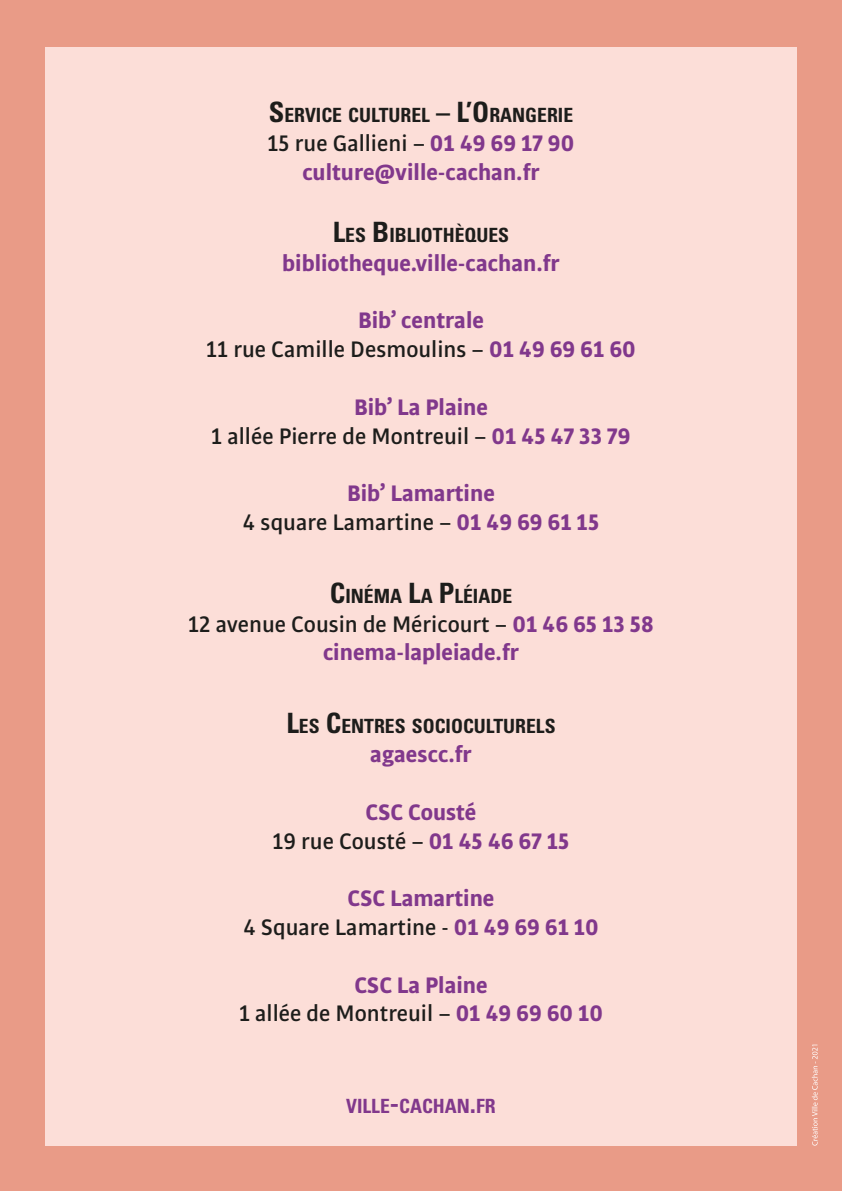
<style>
.page{position:relative;width:842px;height:1191px;background:#e99b87}
.page>*{position:absolute;margin:0;border:0;box-sizing:border-box;transform-origin:0 0}
.t1{font:500 24px "Bulo";color:#1d1d1b}
.t2{font:700 24px "Bulo";color:#81388c}
.t3{font:700 condensed 19.6px "Univers";color:#1d1d1b}
.t4{font:700 condensed 19.6px "Univers";color:#81388c}
.s1{font-size:28px}
.s2{font-weight:700;color:#81388c}
</style>
<div class="page">
<div style="left:45px;top:47px;width:752px;height:1098px;background:#fcded8"></div>
<svg style="left:812px;top:1044px;width:5px;height:101px"></svg>
<p class="t3" style="left:269px;top:103px;width:306px"><span class="s1">S</span>ERVICE CULTUREL <span class="s1">– L’O</span> RANGERIE</p>
<p class="t1" style="left:268px;top:128px;width:308px">15 rue Gallieni – <span class="s2">01 49 69 17 90</span></p>
<p class="t2" style="left:302px;top:156px;width:239px">culture@ville-cachan.fr</p>
<p class="t3" style="left:333px;top:223px;width:178px"><span class="s1">L</span>ES <span class="s1">B</span> IBLIOTHÈQUES</p>
<p class="t2" style="left:282px;top:247px;width:279px">bibliotheque.ville-cachan.fr</p>
<p class="t2" style="left:358px;top:305px;width:127px">Bib’ centrale</p>
<p class="t1" style="left:206px;top:334px;width:431px">11 rue Camille Desmoulins – <span class="s2">01 49 69 61 60</span></p>
<p class="t2" style="left:354px;top:391px;width:135px">Bib’ La Plaine</p>
<p class="t1" style="left:211px;top:421px;width:421px">1 allée Pierre de Montreuil – <span class="s2">01 45 47 33 79</span></p>
<p class="t2" style="left:347px;top:478px;width:149px">Bib’ Lamartine</p>
<p class="t1" style="left:243px;top:507px;width:358px">4 square Lamartine – <span class="s2">01 49 69 61 15</span></p>
<p class="t3" style="left:330px;top:584px;width:184px"><span class="s1">C</span>INÉMA <span class="s1">L</span>A <span class="s1">P</span>LÉIADE</p>
<p class="t1" style="left:188px;top:609px;width:467px">12 avenue Cousin de Méricourt – <span class="s2">01 46 65 13 58</span></p>
<p class="t2" style="left:323px;top:637px;width:197px">cinema-lapleiade.fr</p>
<p class="t3" style="left:286px;top:714px;width:271px"><span class="s1">L</span>ES <span class="s1">C</span>ENTRES SOCIOCULTURELS</p>
<p class="t2" style="left:370px;top:738px;width:103px">agaescc.fr</p>
<p class="t2" style="left:366px;top:796px;width:112px">CSC Cousté</p>
<p class="t1" style="left:272px;top:825px;width:299px">19 rue Cousté – <span class="s2">01 45 46 67 15</span></p>
<p class="t2" style="left:347px;top:882px;width:148px">CSC Lamartine</p>
<p class="t1" style="left:243px;top:912px;width:357px">4 Square Lamartine - <span class="s2">01 49 69 61 10</span></p>
<p class="t2" style="left:354px;top:969px;width:135px">CSC La Plaine</p>
<p class="t1" style="left:239px;top:998px;width:365px">1 allée de Montreuil – <span class="s2">01 49 69 60 10</span></p>
<p class="t4" style="left:346px;top:1093px;width:151px">VILLE<span class="s1">-</span>CACHAN<span class="s1">.</span>FR</p>
</div>
